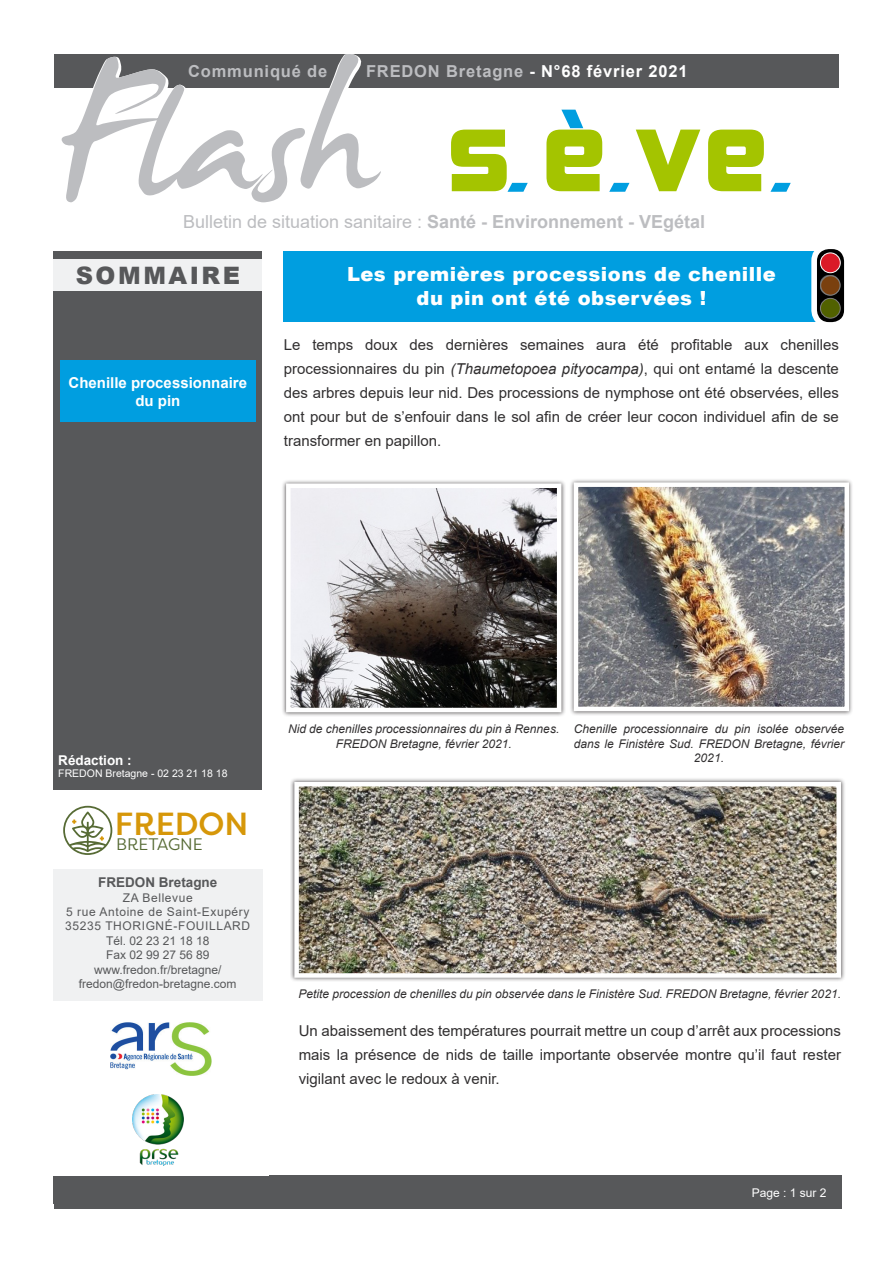
<style>
.page{position:relative;width:893px;height:1263px;background:#fff}
.page>*{position:absolute;margin:0;border:0;box-sizing:border-box;transform-origin:0 0}
.t1{font:500 31.95px "Filson Pro";color:#d69709}
.t2{font:900 24px "Arial";letter-spacing:.105em;color:#57585a}
.t3{font:900 19.5px/23.4px "Arial";letter-spacing:.025em;color:#fff;text-align:center}
.t4{font:18px "Arial";color:#bcbdc0}
.t5{font:16.65px "Filson Pro";color:#576b35}
.t6{font:700 16.5px "Arial";letter-spacing:.05em;color:#fff}
.t7{font:700 16.5px "Arial";letter-spacing:.05em;color:#bcbdc0}
.t8{font:15px/24px "Arial";color:#312f30;text-align:justify}
.t9{font:700 15px/18px "Arial";color:#fff;text-align:center}
.t10{font:700 13.5px "Arial";color:#57585a}
.t11{font:700 13.5px "Arial";color:#fff}
.t12{font:italic 12px/14.4px "Arial";color:#312f30;text-align:center}
.t13{font:12px "Arial";color:#57585a}
.t14{font:12px "Arial";letter-spacing:.05em;color:#57585a}
.t15{font:12px "Arial";color:#fff}
.t16{font:10.5px "Arial";color:#fff}
.s1{color:#bcbdc0}
.s2{font-weight:700}
.s3{font-style:italic}
</style>
<div class="page">
<div style="left:54px;top:251px;width:208px;height:952px;background:#57585a"></div>
<div style="left:53px;top:864px;width:210px;height:137px;background:#f0f1f2"></div>
<div style="left:284px;top:251px;width:555px;height:70px;background:#009ee0"></div>
<div style="left:54px;top:259px;width:208px;height:32px;background:#f0f1f2"></div>
<div style="left:54px;top:1176px;width:787px;height:33px;background:#57585a"></div>
<div style="left:54px;top:54px;width:785px;height:33px;background:#57585a"></div>
<svg style="left:62px;top:54px;width:320px;height:149px"></svg>
<svg style="left:451px;top:110px;width:313px;height:82px"></svg>
<svg style="left:770px;top:183px;width:21px;height:9px"></svg>
<div style="left:43px;top:790px;width:235px;height:79px;background:#fff"></div>
<svg style="left:63px;top:806px;width:49px;height:49px"></svg>
<div style="left:35px;top:1001px;width:234px;height:175px;background:#fff"></div>
<img style="left:111px;top:1023px;width:100px;height:52px">
<img style="left:132px;top:1095px;width:51px;height:71px">
<div style="left:60px;top:360px;width:196px;height:62px;background:#009ee0"></div>
<div style="left:816px;top:243px;width:38px;height:85px;border:11px solid #fff;border-radius:12px"></div>
<div style="left:281px;top:479px;width:285px;height:238px;background:#231f20;opacity:.75"></div>
<img style="left:291px;top:488px;width:265px;height:219px">
<div style="left:286px;top:483px;width:275px;height:229px;border:4px solid #fff"></div>
<div style="left:811px;top:243px;width:39px;height:85px;border:11px solid #fff;border-radius:12px"></div>
<div style="left:817px;top:249px;width:27px;height:73px;background:#000;border-radius:12px"></div>
<div style="left:820px;top:275px;width:20px;height:20px;background:#fff;opacity:.75"></div>
<svg style="left:821px;top:276px;width:19px;height:19px"></svg>
<div style="left:820px;top:275px;width:20px;height:20px;border:1px solid #fff;border-radius:50%"></div>
<svg style="left:820px;top:298px;width:20px;height:20px"></svg>
<div style="left:820px;top:298px;width:21px;height:21px;border:1px solid #fff;border-radius:50%"></div>
<div style="left:820px;top:253px;width:20px;height:20px;background:#da1a27;border-radius:50%"></div>
<div style="left:820px;top:253px;width:21px;height:20px;border:1px solid #fff;border-radius:50%"></div>
<div style="left:569px;top:478px;width:285px;height:238px;background:#231f20;opacity:.75"></div>
<img style="left:579px;top:487px;width:265px;height:219px">
<div style="left:574px;top:482px;width:275px;height:229px;border:4px solid #fff"></div>
<div style="left:290px;top:777px;width:555px;height:205px;background:#231f20;opacity:.75"></div>
<img style="left:299px;top:787px;width:537px;height:186px">
<div style="left:294px;top:782px;width:547px;height:196px;border:4px solid #fff"></div>
<p class="t7" style="left:188px;top:59px;width:141px">Communiqué de</p>
<p class="t6" style="left:366px;top:59px;width:323px"><span class="s1">FREDON Bretagne</span> - N°68 février 2021</p>
<p class="t4" style="left:183px;top:210px;width:524px">Bulletin de situation sanitaire : <span class="s2">Santé - Environnement - VEgétal</span></p>
<p class="t2" style="left:76px;top:258px;width:166px">SOMMAIRE</p>
<p class="t9" style="left:69px;top:374px;width:180px">Chenille processionnaire du pin</p>
<p class="t3" style="left:347px;top:262px;width:430px">Les premières processions de chenille du pin ont été observées !</p>
<p class="t8" style="left:284px;top:333px;width:557px">Le temps doux des dernières semaines aura été profitable aux chenilles processionnaires du pin <span class="s3">(Thaumetopoea pityocampa)</span>, qui ont entamé la descente des arbres depuis leur nid. Des processions de nymphose ont été observées, elles ont pour but de s’enfouir dans le sol afin de créer leur cocon individuel afin de se transformer en papillon.</p>
<p class="t11" style="left:58px;top:750px;width:75px">Rédaction :</p>
<p class="t16" style="left:58px;top:766px;width:171px">FREDON Bretagne - 02 23 21 18 18</p>
<p class="t1" style="left:115px;top:801px;width:135px">FREDON</p>
<p class="t5" style="left:116px;top:833px;width:88px">BRETAGNE</p>
<p class="t10" style="left:98px;top:873px;width:121px">FREDON Bretagne</p>
<p class="t14" style="left:123px;top:889px;width:72px">ZA Bellevue</p>
<p class="t14" style="left:66px;top:903px;width:185px">5 rue Antoine de Saint-Exupéry</p>
<p class="t14" style="left:65px;top:918px;width:186px">35235 THORIGNÉ-FOUILLARD</p>
<p class="t13" style="left:106px;top:932px;width:105px">Tél. 02 23 21 18 18</p>
<p class="t13" style="left:106px;top:947px;width:105px">Fax 02 99 27 56 89</p>
<p class="t13" style="left:94px;top:961px;width:129px">www.fredon.fr/bretagne/</p>
<p class="t13" style="left:79px;top:975px;width:159px">fredon@fredon-bretagne.com</p>
<p class="t12" style="left:288px;top:722px;width:273px">Nid de chenilles processionnaires du pin à Rennes.<br>FREDON Bretagne, février 2021.</p>
<p class="t12" style="left:574px;top:722px;width:272px">Chenille processionnaire du pin isolée observée dans le Finistère Sud. FREDON Bretagne, février<br>2021.</p>
<p class="t12" style="left:299px;top:986px;width:544px">Petite procession de chenilles du pin observée dans le Finistère Sud. FREDON Bretagne, février 2021.</p>
<p class="t8" style="left:299px;top:1019px;width:544px">Un abaissement des températures pourrait mettre un coup d’arrêt aux processions mais la présence de nids de taille importante observée montre qu’il faut rester vigilant avec le redoux à venir.</p>
<p class="t15" style="left:752px;top:1184px;width:76px">Page : 1 sur 2</p>
</div>
